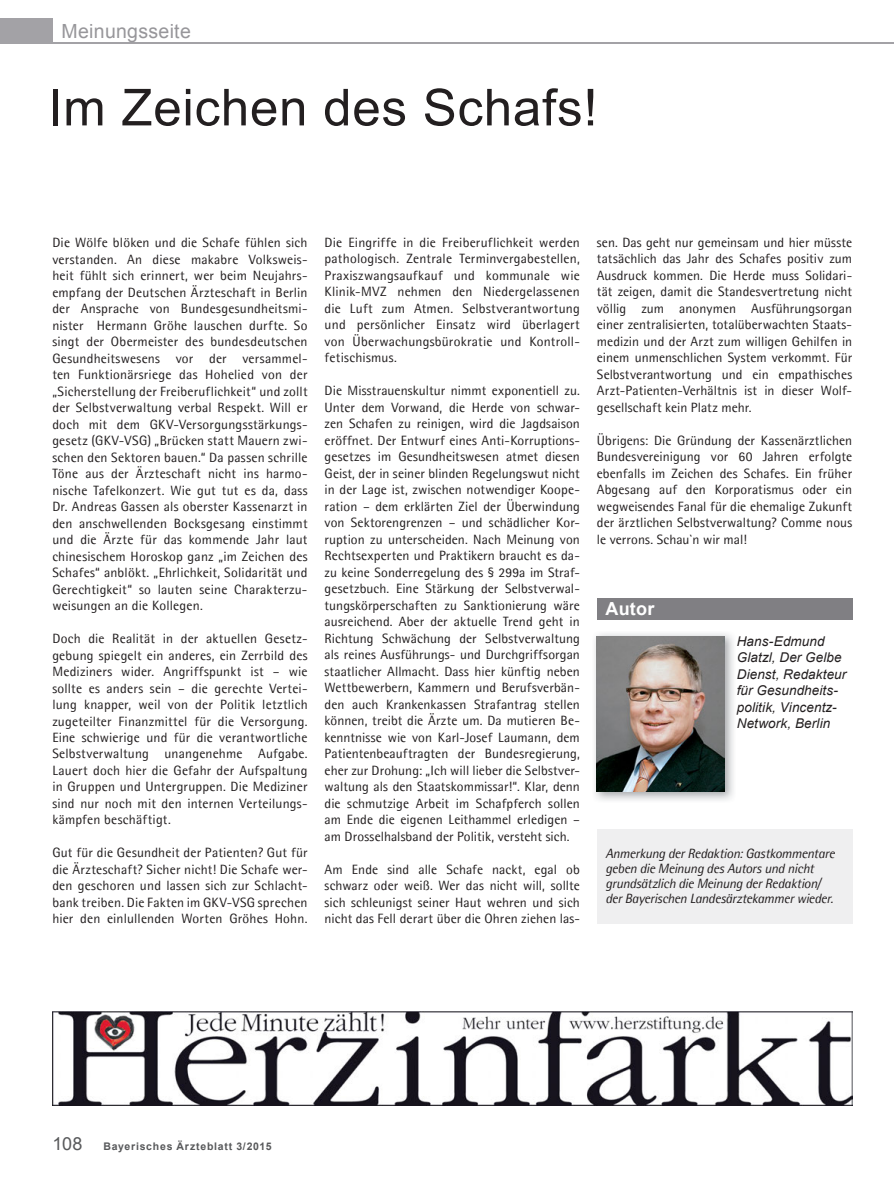
<style>
.page{position:relative;width:894px;height:1190px;background:#fff}
.page>*{position:absolute;margin:0;border:0;box-sizing:border-box;transform-origin:0 0}
.t1{font:51px "Arial";letter-spacing:.015em;color:#231f20}
.t2{font:19.5px "Arial";letter-spacing:.015em;color:#97969a}
.t3{font:700 18px "Arial";letter-spacing:.015em;color:#fff}
.t4{font:13.5px/16.5px "Agfa Rotis Semisans";letter-spacing:.01em;color:#231f20;text-align:justify}
.t5{font:italic 13.5px/15px "Agfa Rotis Semisans";letter-spacing:-.025em;color:#231f20}
.t6{font:italic 13.5px/16.5px "Arial";letter-spacing:.01em;color:#231f20}
.t7{font:700 10.5px "Arial";letter-spacing:.07em;color:#58595b}
.s1{font-weight:400;font-size:18px}
</style>
<div class="page">
<div style="left:0;top:19px;width:53px;height:25px;background:#a3a2a6"></div>
<hr style="left:26px;top:43px;width:867px;height:1px;background:#a3a2a6">
<div style="left:597px;top:598px;width:255px;height:21px;background:#807f83"></div>
<img style="left:594px;top:633px;width:140px;height:168px">
<img style="left:597px;top:636px;width:127px;height:156px">
<img style="left:52px;top:1011px;width:800px;height:94px">
<div style="left:597px;top:829px;width:255px;height:95px;background:#efeff0"></div>
<h2 class="t2" style="left:62px;top:20px;width:131px">Meinungsseite</h2>
<h1 class="t1" style="left:48px;top:79px;width:550px">Im Zeichen des Schafs!</h1>
<p class="t4" style="left:52px;top:234px;width:257px">Die Wölfe blöken und die Schafe fühlen sich verstanden. An diese makabre Volksweis&shy;heit fühlt sich erinnert, wer beim Neujahrs&shy;empfang der Deutschen Ärzteschaft in Berlin der Ansprache von Bundesgesundheitsmi&shy;nister Hermann Gröhe lauschen durfte. So singt der Obermeister des bundesdeutschen Gesundheitswesens vor der versammel&shy;ten Funktionärsriege das Hohelied von der „Sicherstellung der Freiberuflichkeit“ und zollt der Selbstverwaltung verbal Respekt. Will er doch mit dem GKV-Versorgungsstärkungs&shy;gesetz (GKV-VSG) „Brücken statt Mauern zwi&shy;schen den Sektoren bauen.“ Da passen schrille Töne aus der Ärzteschaft nicht ins harmo&shy;nische Tafelkonzert. Wie gut tut es da, dass Dr. Andreas Gassen als oberster Kassenarzt in den anschwellenden Bocksgesang einstimmt und die Ärzte für das kommende Jahr laut chinesischem Horoskop ganz „im Zeichen des Schafes“ anblökt. „Ehrlichkeit, Solidarität und Gerechtigkeit“ so lauten seine Charakterzu&shy;weisungen an die Kollegen.</p>
<p class="t4" style="left:52px;top:630px;width:257px">Doch die Realität in der aktuellen Gesetz&shy;gebung spiegelt ein anderes, ein Zerrbild des Mediziners wider. Angriffspunkt ist – wie sollte es anders sein – die gerechte Vertei&shy;lung knapper, weil von der Politik letztlich zugeteilter Finanzmittel für die Versorgung.<br>Eine schwierige und für die verantwortliche Selbstverwaltung unangenehme Aufgabe.<br>Lauert doch hier die Gefahr der Aufspaltung in Gruppen und Untergruppen. Die Mediziner sind nur noch mit den internen Verteilungs&shy;kämpfen beschäftigt.</p>
<p class="t4" style="left:52px;top:845px;width:257px">Gut für die Gesundheit der Patienten? Gut für die Ärzteschaft? Sicher nicht! Die Schafe wer&shy;den geschoren und lassen sich zur Schlacht&shy;bank treiben. Die Fakten im GKV-VSG sprechen hier den einlullenden Worten Gröhes Hohn.</p>
<p class="t4" style="left:324px;top:234px;width:257px">Die Eingriffe in die Freiberuflichkeit werden pathologisch. Zentrale Terminvergabestellen, Praxiszwangsaufkauf und kommunale wie Klinik-MVZ nehmen den Niedergelassenen die Luft zum Atmen. Selbstverantwortung und persönlicher Einsatz wird überlagert von Überwachungsbürokratie und Kontroll&shy;fetischismus.</p>
<p class="t4" style="left:324px;top:382px;width:257px">Die Misstrauenskultur nimmt exponentiell zu.<br>Unter dem Vorwand, die Herde von schwar&shy;zen Schafen zu reinigen, wird die Jagdsaison eröffnet. Der Entwurf eines Anti-Korruptions&shy;gesetzes im Gesundheitswesen atmet diesen Geist, der in seiner blinden Regelungswut nicht in der Lage ist, zwischen notwendiger Koope&shy;ration – dem erklärten Ziel der Überwindung von Sektorengrenzen – und schädlicher Kor&shy;ruption zu unterscheiden. Nach Meinung von Rechtsexperten und Praktikern braucht es da&shy;zu keine Sonderregelung des § 299a im Straf&shy;gesetzbuch. Eine Stärkung der Selbstverwal&shy;tungskörperschaften zu Sanktionierung wäre ausreichend. Aber der aktuelle Trend geht in Richtung Schwächung der Selbstverwaltung als reines Ausführungs- und Durchgriffsorgan staatlicher Allmacht. Dass hier künftig neben Wettbewerbern, Kammern und Berufsverbän&shy;den auch Krankenkassen Strafantrag stellen können, treibt die Ärzte um. Da mutieren Be&shy;kenntnisse wie von Karl-Josef Laumann, dem Patientenbeauftragten der Bundesregierung, eher zur Drohung: „Ich will lieber die Selbstver&shy;waltung als den Staatskommissar!“. Klar, denn die schmutzige Arbeit im Schafpferch sollen am Ende die eigenen Leithammel erledigen – am Drosselhalsband der Politik, versteht sich.</p>
<p class="t4" style="left:324px;top:861px;width:257px">Am Ende sind alle Schafe nackt, egal ob schwarz oder weiß. Wer das nicht will, sollte sich schleunigst seiner Haut wehren und sich nicht das Fell derart über die Ohren ziehen las-</p>
<p class="t4" style="left:597px;top:234px;width:257px">sen. Das geht nur gemeinsam und hier müsste tatsächlich das Jahr des Schafes positiv zum Ausdruck kommen. Die Herde muss Solidari&shy;tät zeigen, damit die Standesvertretung nicht völlig zum anonymen Ausführungsorgan einer zentralisierten, totalüberwachten Staats&shy;medizin und der Arzt zum willigen Gehilfen in einem unmenschlichen System verkommt. Für Selbstverantwortung und ein empathisches Arzt-Patienten-Verhältnis ist in dieser Wolf&shy;gesellschaft kein Platz mehr.</p>
<p class="t4" style="left:597px;top:432px;width:257px">Übrigens: Die Gründung der Kassenärztlichen Bundesvereinigung vor 60 Jahren erfolgte ebenfalls im Zeichen des Schafes. Ein früher Abgesang auf den Korporatismus oder ein wegweisendes Fanal für die ehemalige Zukunft der ärztlichen Selbstverwaltung? Comme nous le verrons. Schau`n wir mal!</p>
<h3 class="t3" style="left:605px;top:599px;width:51px">Autor</h3>
<p class="t6" style="left:736px;top:633px;width:111px">Hans-Edmund<br>Glatzl, Der Gelbe<br>Dienst, Redakteur für Gesundheits&shy;politik, Vincentz-<br>Network, Berlin</p>
<p class="t5" style="left:605px;top:846px;width:231px">Anmerkung der Redaktion: Gastkommentare geben die Meinung des Autors und nicht grundsätzlich die Meinung der Redaktion/ der Bayerischen Landesärztekammer wieder.</p>
<p class="t7" style="left:52px;top:1140px;width:221px"><span class="s1">108</span> Bayerisches Ärzteblatt 3/2015</p>
</div>
